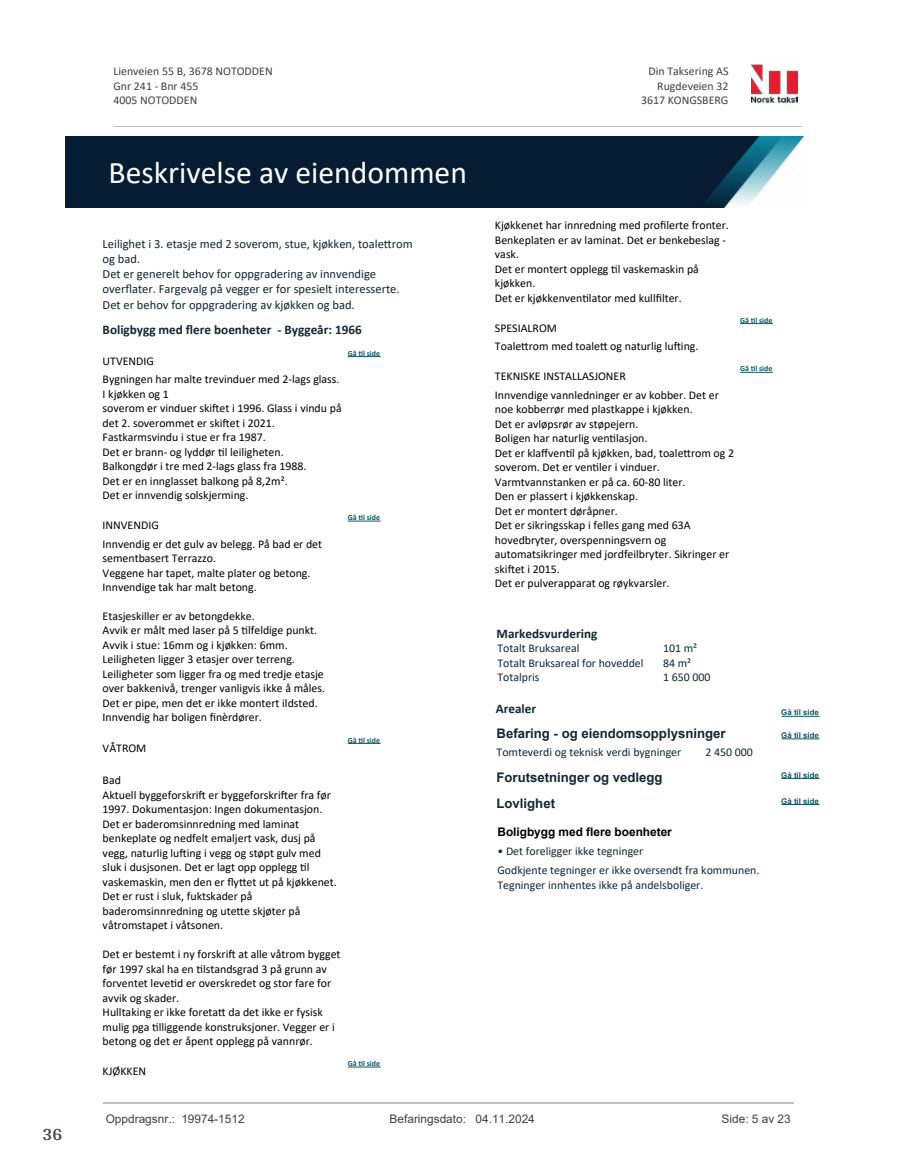
<style>
.page{position:relative;width:915px;height:1172px;background:#fff}
.page>*{position:absolute;margin:0;border:0;box-sizing:border-box;transform-origin:0 0}
.t1{font:31.65px "Calibri";color:#fff}
.t2{font:700 18px "Arya";color:#414749}
.t3{font:700 13.2px/26.1px "Arial";color:#102732}
.t4{font:700 13.2px "Calibri";color:#102732}
.t5{font:12.45px/15.3px "Calibri";color:#102732}
.t6{font:11.85px/14.4px "Calibri";color:#000}
.t7{font:11.85px/18.9px "Calibri";color:#102732}
.t8{font:11.85px/14.5px "Calibri";color:#404040}
.t9{font:11.85px "Arial";color:#404040}
.t10{font:700 11.85px "Arial";color:#000}
.t11{font:700 7.95px "Calibri";color:#115965}
.t12{font:700 7.95px "Arial";color:#115965}
</style>
<div class="page">
<hr style="left:347px;top:356px;width:33px;height:1px;background:#115965">
<hr style="left:347px;top:521px;width:33px;height:1px;background:#115965">
<hr style="left:347px;top:743px;width:33px;height:1px;background:#115965">
<hr style="left:347px;top:1067px;width:33px;height:1px;background:#115965">
<hr style="left:781px;top:716px;width:38px;height:1px;background:#115965">
<hr style="left:739px;top:323px;width:33px;height:1px;background:#115965">
<hr style="left:739px;top:372px;width:33px;height:1px;background:#115965">
<hr style="left:781px;top:738px;width:38px;height:1px;background:#115965">
<hr style="left:781px;top:804px;width:38px;height:1px;background:#115965">
<hr style="left:781px;top:778px;width:38px;height:1px;background:#115965">
<img style="left:751px;top:64px;width:46px;height:40px">
<hr style="left:113px;top:127px;width:688px;height:1px;background:#c0c0c0">
<img style="left:65px;top:137px;width:738px;height:71px">
<hr style="left:103px;top:1102px;width:690px;height:1px;background:#c0c0c0">
<h2 class="t2" style="left:43px;top:1123px;width:21px">36</h2>
<p class="t8" style="left:113px;top:64px;width:161px">Lienveien 55 B, 3678 NOTODDEN<br>Gnr 241 - Bnr 455<br>4005 NOTODDEN</p>
<p class="t8" style="left:648px;top:64px;width:81px">Din Taksering AS</p>
<p class="t8" style="left:657px;top:78px;width:73px">Rugdeveien 32</p>
<p class="t8" style="left:640px;top:93px;width:89px">3617 KONGSBERG</p>
<h1 class="t1" style="left:109px;top:150px;width:360px">Beskrivelse av eiendommen</h1>
<p class="t5" style="left:103px;top:236px;width:311px">Leilighet i 3. etasje med 2 soverom, stue, kjøkken, toale琀琀rom og bad.<br>Det er generelt behov for oppgradering av innvendige<br>over昀氀ater. Fargevalg på vegger er for spesielt interesserte.<br>Det er behov for oppgradering av kjøkken og bad.</p>
<p class="t4" style="left:103px;top:320px;width:260px">Boligbygg med 昀氀ere boenheter - Byggeår: 1966</p>
<p class="t6" style="left:103px;top:353px;width:53px">UTVENDIG</p>
<p class="t11" style="left:347px;top:347px;width:34px">Gå 琀椀l side</p>
<p class="t6" style="left:103px;top:372px;width:240px">Bygningen har malte trevinduer med 2-lags glass.<br>I kjøkken og 1<br>soverom er vinduer ski昀琀et i 1996. Glass i vindu på det 2. soverommet er ski昀琀et i 2021.<br>Fastkarmsvindu i stue er fra 1987.<br>Det er brann- og lyddør 琀椀l leiligheten.<br>Balkongdør i tre med 2-lags glass fra 1988.<br>Det er en innglasset balkong på 8,2m².<br>Det er innvendig solskjerming.</p>
<p class="t6" style="left:103px;top:518px;width:58px">INNVENDIG</p>
<p class="t11" style="left:347px;top:512px;width:34px">Gå 琀椀l side</p>
<p class="t6" style="left:103px;top:536px;width:221px">Innvendig er det gulv av belegg. På bad er det sementbasert Terrazzo.<br>Veggene har tapet, malte plater og betong.<br>Innvendige tak har malt betong.</p>
<p class="t6" style="left:103px;top:609px;width:224px">Etasjeskiller er av betongdekke.<br>Avvik er målt med laser på 5 琀椀lfeldige punkt.<br>Avvik i stue: 16mm og i kjøkken: 6mm.<br>Leiligheten ligger 3 etasjer over terreng.<br>Leiligheter som ligger fra og med tredje etasje over bakkenivå, trenger vanligvis ikke å måles.<br>Det er pipe, men det er ikke montert ildsted.<br>Innvendig har boligen 昀椀nèrdører.</p>
<p class="t6" style="left:103px;top:740px;width:45px">VÅTROM</p>
<p class="t11" style="left:347px;top:734px;width:34px">Gå 琀椀l side</p>
<p class="t6" style="left:103px;top:773px;width:235px">Bad<br>Aktuell byggeforskri昀琀 er byggeforskri昀琀er fra før 1997. Dokumentasjon: Ingen dokumentasjon.<br>Det er baderomsinnredning med laminat benkeplate og nedfelt emaljert vask, dusj på vegg, naturlig lu昀琀ing i vegg og støpt gulv med sluk i dusjsonen. Det er lagt opp opplegg 琀椀l vaskemaskin, men den er 昀氀y琀琀et ut på kjøkkenet.<br>Det er rust i sluk, fuktskader på baderomsinnredning og ute琀琀e skjøter på våtromstapet i våtsonen.</p>
<p class="t6" style="left:103px;top:947px;width:239px">Det er bestemt i ny forskri昀琀 at alle våtrom bygget før 1997 skal ha en 琀椀lstandsgrad 3 på grunn av forventet leve琀椀d er overskredet og stor fare for avvik og skader.<br>Hulltaking er ikke foreta琀琀 da det ikke er fysisk mulig pga 琀椀lliggende konstruksjoner. Vegger er i betong og det er åpent opplegg på vannrør.</p>
<p class="t6" style="left:103px;top:1064px;width:45px">KJØKKEN</p>
<p class="t11" style="left:347px;top:1058px;width:34px">Gå 琀椀l side</p>
<p class="t6" style="left:495px;top:218px;width:235px">Kjøkkenet har innredning med pro昀椀lerte fronter.<br>Benkeplaten er av laminat. Det er benkebeslag - vask.<br>Det er montert opplegg 琀椀l vaskemaskin på kjøkken.<br>Det er kjøkkenven琀椀lator med kull昀椀lter.</p>
<p class="t6" style="left:495px;top:320px;width:63px">SPESIALROM</p>
<p class="t6" style="left:495px;top:339px;width:205px">Toale琀琀rom med toale琀琀 og naturlig lu昀琀ing.</p>
<p class="t6" style="left:495px;top:369px;width:132px">TEKNISKE INSTALLASJONER</p>
<p class="t11" style="left:739px;top:314px;width:34px">Gå 琀椀l side</p>
<p class="t11" style="left:739px;top:363px;width:34px">Gå 琀椀l side</p>
<p class="t6" style="left:495px;top:387px;width:240px">Innvendige vannledninger er av kobber. Det er noe kobberrør med plastkappe i kjøkken.<br>Det er avløpsrør av støpejern.<br>Boligen har naturlig ven琀椀lasjon.<br>Det er kla昀昀ven琀椀l på kjøkken, bad, toale琀琀rom og 2 soverom. Det er ven琀椀ler i vinduer.<br>Varmtvannstanken er på ca. 60-80 liter.<br>Den er plassert i kjøkkenskap.<br>Det er montert døråpner.<br>Det er sikringsskap i felles gang med 63A hovedbryter, overspenningsvern og automatsikringer med jordfeilbryter. Sikringer er ski昀琀et i 2015.<br>Det er pulverapparat og røykvarsler.</p>
<p class="t4" style="left:496px;top:624px;width:102px">Markedsvurdering</p>
<p class="t7" style="left:497px;top:668px;width:44px">Totalpris</p>
<p class="t7" style="left:663px;top:668px;width:49px">1 650 000</p>
<p class="t7" style="left:497px;top:639px;width:83px">Totalt Bruksareal</p>
<p class="t7" style="left:663px;top:639px;width:36px">101 m²</p>
<p class="t7" style="left:497px;top:653px;width:147px">Totalt Bruksareal for hoveddel</p>
<p class="t7" style="left:663px;top:653px;width:30px">84 m²</p>
<p class="t4" style="left:495px;top:700px;width:42px">Arealer</p>
<p class="t12" style="left:781px;top:707px;width:39px">Gå til side</p>
<p class="t3" style="left:496px;top:720px;width:230px">Befaring - og eiendomsopplysninger</p>
<p class="t7" style="left:496px;top:743px;width:186px">Tomteverdi og teknisk verdi bygninger</p>
<p class="t7" style="left:705px;top:743px;width:49px">2 450 000</p>
<p class="t3" style="left:496px;top:765px;width:167px">Forutsetninger og vedlegg<br>Lovlighet</p>
<p class="t10" style="left:497px;top:823px;width:176px">Boligbygg med flere boenheter</p>
<p class="t7" style="left:497px;top:841px;width:263px">• Det foreligger ikke tegninger<br>Godkjente tegninger er ikke oversendt fra kommunen.</p>
<p class="t7" style="left:497px;top:875px;width:207px">Tegninger innhentes ikke på andelsboliger.</p>
<p class="t12" style="left:781px;top:730px;width:39px">Gå til side</p>
<p class="t12" style="left:781px;top:769px;width:39px">Gå til side</p>
<p class="t12" style="left:781px;top:795px;width:39px">Gå til side</p>
<p class="t9" style="left:106px;top:1111px;width:140px">Oppdragsnr.: 19974-1512</p>
<p class="t9" style="left:389px;top:1111px;width:147px">Befaringsdato: 04.11.2024</p>
<p class="t9" style="left:721px;top:1111px;width:71px">Side: 5 av 23</p>
</div>
